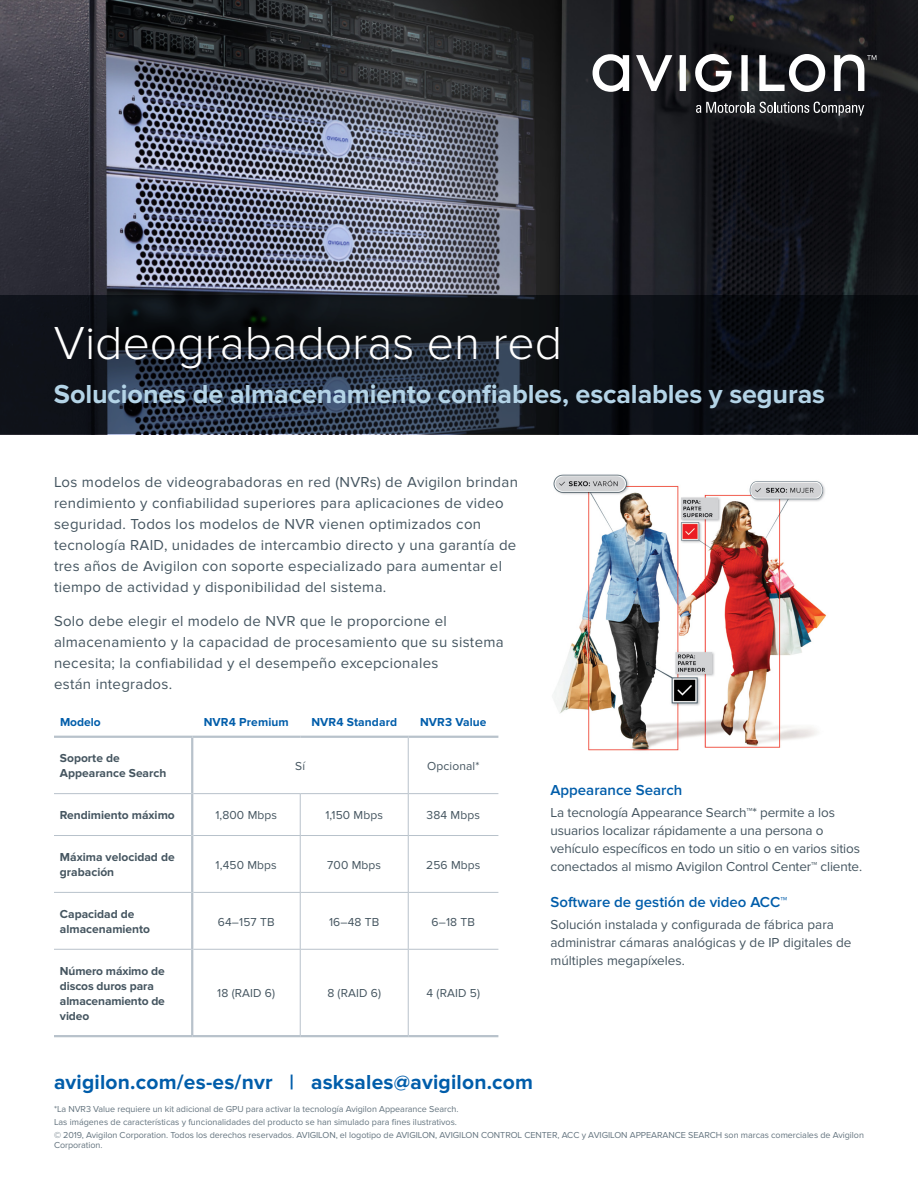
<style>
.page{position:relative;width:918px;height:1188px;background:#fff}
.page>*{position:absolute;margin:0;border:0;box-sizing:border-box;transform-origin:0 0}
.t1{font:300 48px "Proxima Nova";color:#fff}
.t2{font:700 27px "Proxima Nova";letter-spacing:-.005em;color:#b4d4e7}
.t3{font:700 21px "Proxima Nova";letter-spacing:.01em;color:#005daa}
.t4{font:15px/21px "Proxima Nova";letter-spacing:.02em;color:#455560}
.t5{font:600 15px "Proxima Nova";color:#005daa}
.t6{font:13.5px/18px "Proxima Nova";letter-spacing:-.01em;color:#455560}
.t7{font:700 12px/15px "Proxima Nova";color:#455560}
.t8{font:12px "Proxima Nova";letter-spacing:.01em;color:#455560}
.t9{font:700 12px "Proxima Nova";letter-spacing:.01em;color:#005daa}
.t10{font:9px/12.6px "Proxima Nova";letter-spacing:-.005em;color:#64747f}
</style>
<div class="page">
<img style="left:0;top:0;width:918px;height:296px">
<img style="left:553px;top:474px;width:274px;height:277px">
<hr style="left:408px;top:738px;width:1px;height:55px;background:#b8c2cb">
<hr style="left:54px;top:793px;width:137px;height:1px;background:#b8c2cb">
<hr style="left:193px;top:793px;width:107px;height:1px;background:#b8c2cb">
<hr style="left:300px;top:793px;width:108px;height:1px;background:#b8c2cb">
<hr style="left:300px;top:794px;width:1px;height:41px;background:#b8c2cb">
<hr style="left:408px;top:793px;width:90px;height:1px;background:#b8c2cb">
<hr style="left:408px;top:794px;width:1px;height:41px;background:#b8c2cb">
<hr style="left:54px;top:835px;width:137px;height:1px;background:#b8c2cb">
<hr style="left:193px;top:835px;width:107px;height:1px;background:#b8c2cb">
<hr style="left:300px;top:835px;width:108px;height:1px;background:#b8c2cb">
<hr style="left:300px;top:836px;width:1px;height:56px;background:#b8c2cb">
<hr style="left:408px;top:835px;width:90px;height:1px;background:#b8c2cb">
<hr style="left:408px;top:836px;width:1px;height:56px;background:#b8c2cb">
<hr style="left:54px;top:892px;width:137px;height:1px;background:#b8c2cb">
<hr style="left:193px;top:892px;width:107px;height:1px;background:#b8c2cb">
<hr style="left:300px;top:892px;width:108px;height:1px;background:#b8c2cb">
<hr style="left:300px;top:893px;width:1px;height:56px;background:#b8c2cb">
<hr style="left:408px;top:892px;width:90px;height:1px;background:#b8c2cb">
<hr style="left:408px;top:893px;width:1px;height:56px;background:#b8c2cb">
<hr style="left:54px;top:949px;width:137px;height:1px;background:#b8c2cb">
<hr style="left:193px;top:949px;width:107px;height:1px;background:#b8c2cb">
<hr style="left:300px;top:949px;width:108px;height:1px;background:#b8c2cb">
<hr style="left:300px;top:950px;width:1px;height:85px;background:#b8c2cb">
<hr style="left:408px;top:949px;width:90px;height:1px;background:#b8c2cb">
<hr style="left:408px;top:950px;width:1px;height:85px;background:#b8c2cb">
<hr style="left:54px;top:1035px;width:138px;height:2px;background:#b8c2cb">
<hr style="left:192px;top:1035px;width:108px;height:2px;background:#b8c2cb">
<hr style="left:300px;top:1035px;width:108px;height:2px;background:#b8c2cb">
<hr style="left:408px;top:1035px;width:90px;height:2px;background:#b8c2cb">
<hr style="left:191px;top:738px;width:2px;height:56px;background:#b8c2cb">
<hr style="left:191px;top:794px;width:2px;height:42px;background:#b8c2cb">
<hr style="left:191px;top:836px;width:2px;height:56px;background:#b8c2cb">
<hr style="left:191px;top:892px;width:2px;height:57px;background:#b8c2cb">
<hr style="left:191px;top:949px;width:2px;height:86px;background:#b8c2cb">
<hr style="left:54px;top:736px;width:138px;height:2px;background:#b8c2cb">
<hr style="left:192px;top:736px;width:108px;height:2px;background:#b8c2cb">
<hr style="left:300px;top:736px;width:108px;height:2px;background:#b8c2cb">
<hr style="left:408px;top:736px;width:90px;height:2px;background:#b8c2cb">
<svg style="left:593px;top:54px;width:283px;height:38px"></svg>
<svg style="left:696px;top:102px;width:168px;height:14px;background:#515255"></svg>
<svg style="left:0;top:296px;width:918px;height:138px;background:#141a22"></svg>
<h1 class="t1" style="left:54px;top:315px;width:510px">Videograbadoras en red</h1>
<h2 class="t2" style="left:54px;top:378px;width:773px">Soluciones de almacenamiento confiables, escalables y seguras</h2>
<p class="t4" style="left:54px;top:471px;width:466px">Los modelos de videograbadoras en red (NVRs) de Avigilon brindan rendimiento y confiabilidad superiores para aplicaciones de video seguridad. Todos los modelos de NVR vienen optimizados con tecnología RAID, unidades de intercambio directo y una garantía de tres años de Avigilon con soporte especializado para aumentar el tiempo de actividad y disponibilidad del sistema.</p>
<p class="t4" style="left:54px;top:611px;width:451px">Solo debe elegir el modelo de NVR que le proporcione el almacenamiento y la capacidad de procesamiento que su sistema necesita; la confiabilidad y el desempeño excepcionales<br>están integrados.</p>
<p class="t9" style="left:60px;top:715px;width:42px">Modelo</p>
<p class="t9" style="left:204px;top:715px;width:87px">NVR4 Premium</p>
<p class="t9" style="left:311px;top:715px;width:87px">NVR4 Standard</p>
<p class="t9" style="left:420px;top:715px;width:68px">NVR3 Value</p>
<p class="t7" style="left:60px;top:751px;width:108px">Soporte de<br>Appearance Search</p>
<p class="t8" style="left:295px;top:759px;width:11px">Sí</p>
<p class="t8" style="left:427px;top:759px;width:54px">Opcional*</p>
<p class="t7" style="left:60px;top:808px;width:116px">Rendimiento máximo</p>
<p class="t8" style="left:215px;top:808px;width:63px">1,800 Mbps</p>
<p class="t8" style="left:325px;top:808px;width:59px">1,150 Mbps</p>
<p class="t8" style="left:427px;top:808px;width:55px">384 Mbps</p>
<p class="t7" style="left:60px;top:850px;width:116px">Máxima velocidad de grabación</p>
<p class="t8" style="left:216px;top:858px;width:63px">1,450 Mbps</p>
<p class="t8" style="left:327px;top:858px;width:55px">700 Mbps</p>
<p class="t8" style="left:426px;top:858px;width:56px">256 Mbps</p>
<p class="t7" style="left:60px;top:907px;width:92px">Capacidad de almacenamiento</p>
<p class="t8" style="left:218px;top:915px;width:58px">64–157 TB</p>
<p class="t8" style="left:329px;top:915px;width:52px">16–48 TB</p>
<p class="t8" style="left:432px;top:915px;width:45px">6–18 TB</p>
<p class="t7" style="left:60px;top:964px;width:106px">Número máximo de discos duros para almacenamiento de video</p>
<p class="t8" style="left:217px;top:987px;width:59px">18 (RAID 6)</p>
<p class="t8" style="left:327px;top:987px;width:55px">8 (RAID 6)</p>
<p class="t8" style="left:427px;top:987px;width:55px">4 (RAID 5)</p>
<p class="t5" style="left:550px;top:781px;width:133px">Appearance Search</p>
<p class="t6" style="left:550px;top:804px;width:313px">La tecnología Appearance Search™* permite a los usuarios localizar rápidamente a una persona o vehículo específicos en todo un sitio o en varios sitios conectados al mismo Avigilon Control Center™ cliente.</p>
<p class="t5" style="left:550px;top:893px;width:238px">Software de gestión de video ACC™</p>
<p class="t6" style="left:550px;top:916px;width:302px">Solución instalada y configurada de fábrica para administrar cámaras analógicas y de IP digitales de múltiples megapíxeles.</p>
<h3 class="t3" style="left:54px;top:1070px;width:481px">avigilon.com/es-es/nvr | asksales@avigilon.com</h3>
<p class="t10" style="left:54px;top:1103px;width:812px">*La NVR3 Value requiere un kit adicional de GPU para activar la tecnología Avigilon Appearance Search.<br>Las imágenes de características y funcionalidades del producto se han simulado para fines ilustrativos.<br>© 2019, Avigilon Corporation. Todos los derechos reservados. AVIGILON, el logotipo de AVIGILON, AVIGILON CONTROL CENTER, ACC y AVIGILON APPEARANCE SEARCH son marcas comerciales de Avigilon</p>
<p class="t10" style="left:54px;top:1139px;width:50px">Corporation.</p>
</div>
